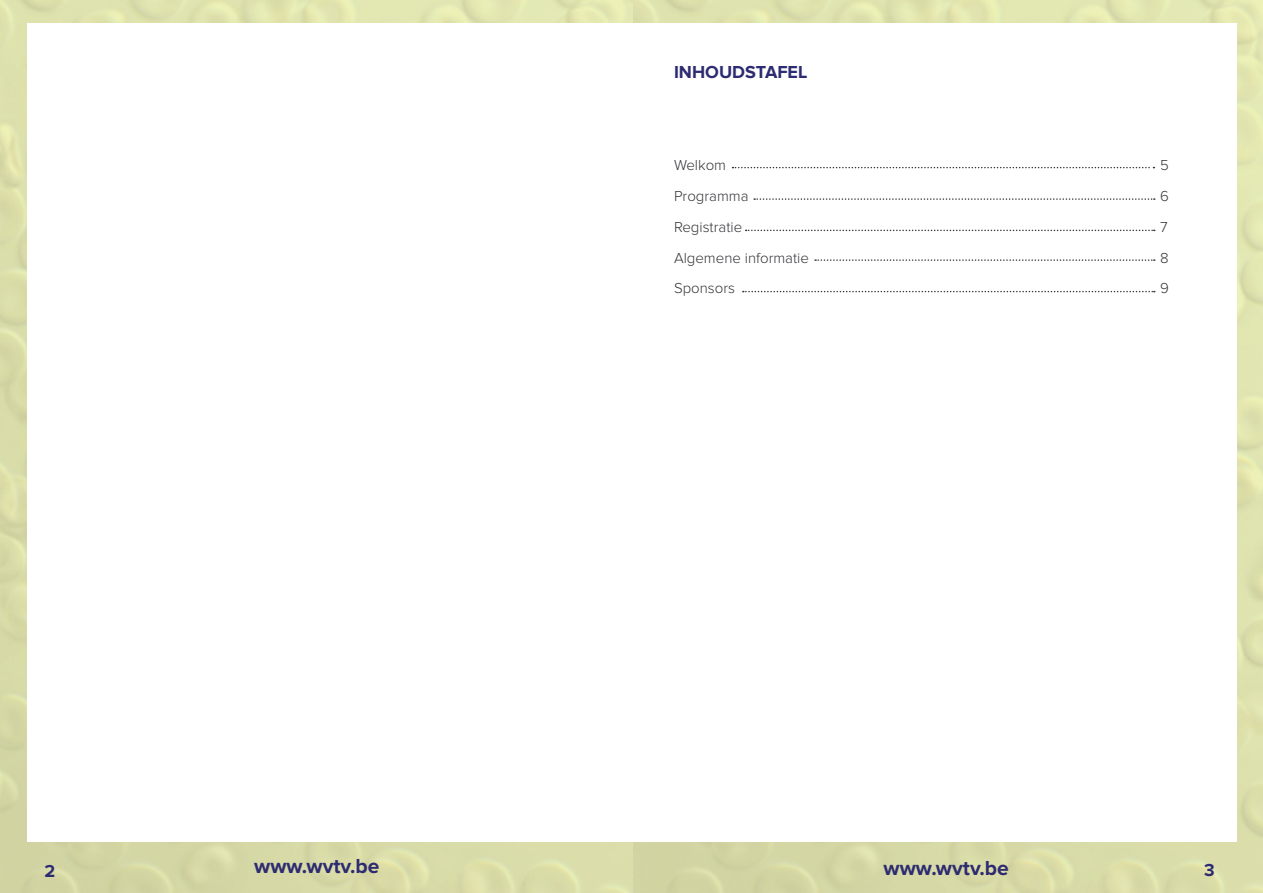
<style>
.page{position:relative;width:1263px;height:893px;background:#fff}
.page>*{position:absolute;margin:0;border:0;box-sizing:border-box;transform-origin:0 0}
.t1{font:700 21px "Proxima Nova";color:#2d2b71}
.titel{font:700 18px "Proxima Nova";color:#2d2b71}
.titel-2{font:300 15px "Proxima Nova";color:#363539}
</style>
<div class="page">
<svg style="left:732px;top:167px;width:422px;height:1px"></svg>
<svg style="left:754px;top:198px;width:401px;height:2px"></svg>
<svg style="left:746px;top:230px;width:409px;height:1px"></svg>
<svg style="left:815px;top:259px;width:340px;height:2px"></svg>
<svg style="left:743px;top:291px;width:412px;height:1px"></svg>
<p class="titel" style="left:674px;top:64px;width:135px">INHOUDSTAFEL</p>
<p class="titel-2" style="left:674px;top:158px;width:54px">Welkom</p>
<p class="titel-2" style="left:1160px;top:158px;width:10px">5</p>
<p class="titel-2" style="left:674px;top:189px;width:76px">Programma</p>
<p class="titel-2" style="left:1160px;top:189px;width:10px">6</p>
<p class="titel-2" style="left:674px;top:220px;width:70px">Registratie</p>
<p class="titel-2" style="left:1160px;top:220px;width:9px">7</p>
<p class="titel-2" style="left:674px;top:251px;width:136px">Algemene informatie</p>
<p class="titel-2" style="left:1160px;top:251px;width:10px">8</p>
<p class="titel-2" style="left:674px;top:281px;width:62px">Sponsors</p>
<p class="titel-2" style="left:1160px;top:281px;width:10px">9</p>
<p class="titel" style="left:45px;top:863px;width:12px">2</p>
<h1 class="t1" style="left:254px;top:857px;width:127px">www.wvtv.be</h1>
<h1 class="t1" style="left:883px;top:858px;width:127px">www.wvtv.be</h1>
<p class="titel" style="left:1204px;top:862px;width:12px">3</p>
</div>
